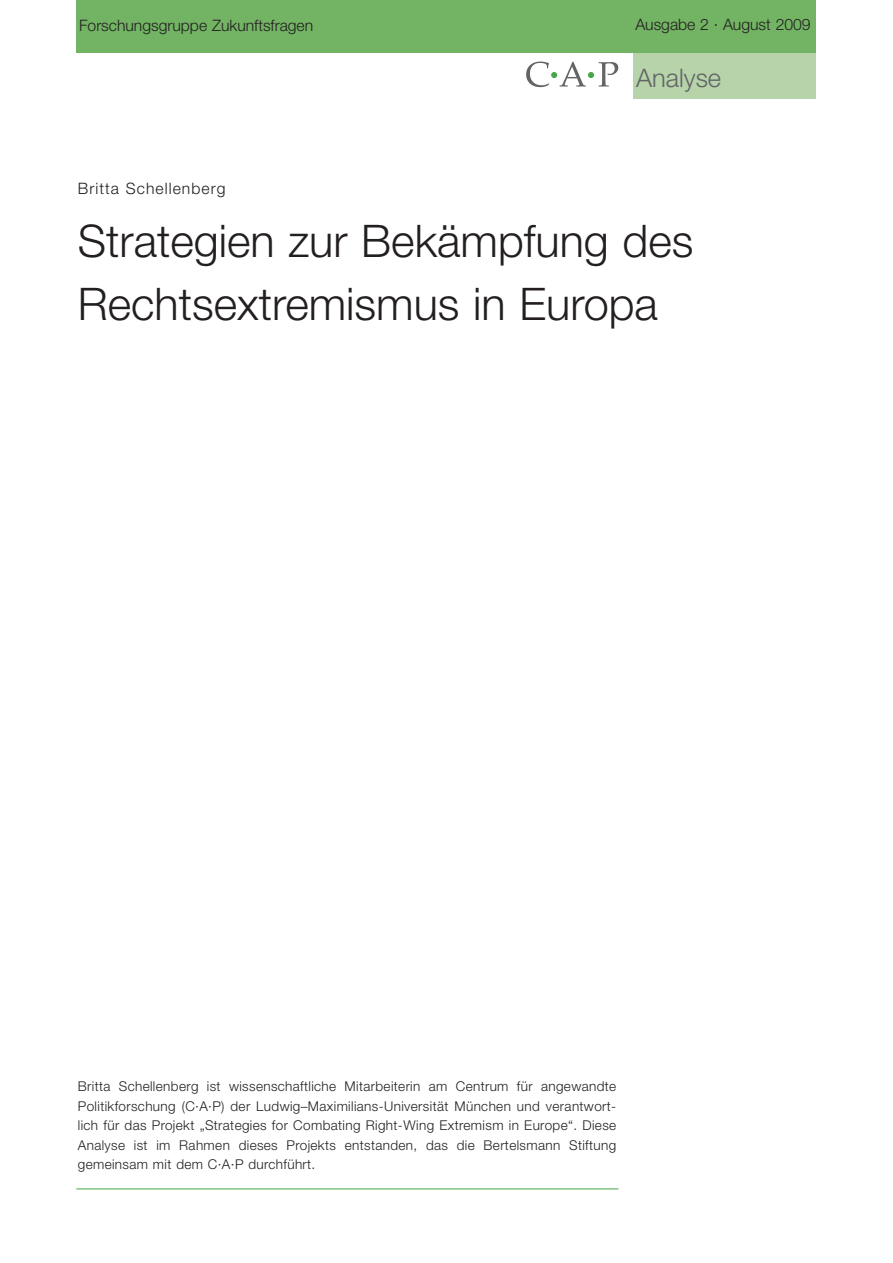
<style>
.page{position:relative;width:893px;height:1263px;background:#fff}
.page>*{position:absolute;margin:0;border:0;box-sizing:border-box;transform-origin:0 0}
.t1{font:300 45px/63px "Helvetica Neue";color:#231f20}
.t2{font:300 25.5px "Helvetica Neue";color:#636466}
.t3{font:300 15.75px "Helvetica Neue";color:#231f20}
.t4{font:300 15.75px "Helvetica Neue";letter-spacing:.065em;color:#231f20}
.t5{font:300 13.5px/19.5px "Helvetica Neue";letter-spacing:.03em;color:#231f20;text-align:justify}
</style>
<div class="page">
<div style="left:633px;top:1px;width:183px;height:97px;background:#b6d3aa"></div>
<div style="left:76px;top:1px;width:740px;height:52px;background:#72b464"></div>
<svg style="left:526px;top:62px;width:92px;height:25px"></svg>
<hr style="left:76px;top:1188px;width:542px;height:1px;background:#46a748">
<p class="t3" style="left:79px;top:19px;width:236px">Forschungsgruppe Zukunftsfragen</p>
<p class="t3" style="left:635px;top:18px;width:177px">Ausgabe 2 · August 2009</p>
<h2 class="t2" style="left:636px;top:68px;width:87px">Analyse</h2>
<p class="t4" style="left:78px;top:183px;width:149px">Britta Schellenberg</p>
<h1 class="t1" style="left:78px;top:214px;width:617px">Strategien zur Bekämpfung des<br>Rechtsextremismus in Europa</h1>
<p class="t5" style="left:78px;top:1078px;width:540px">Britta Schellenberg ist wissenschaftliche Mitarbeiterin am Centrum für angewandte Politikforschung (C·A·P) der Ludwig–Maximilians-Universität München und verantwort&shy;lich für das Projekt „Strategies for Combating Right-Wing Extremism in Europe“. Diese Analyse ist im Rahmen dieses Projekts entstanden, das die Bertelsmann Stiftung gemeinsam mit dem C·A·P durchführt.</p>
</div>
